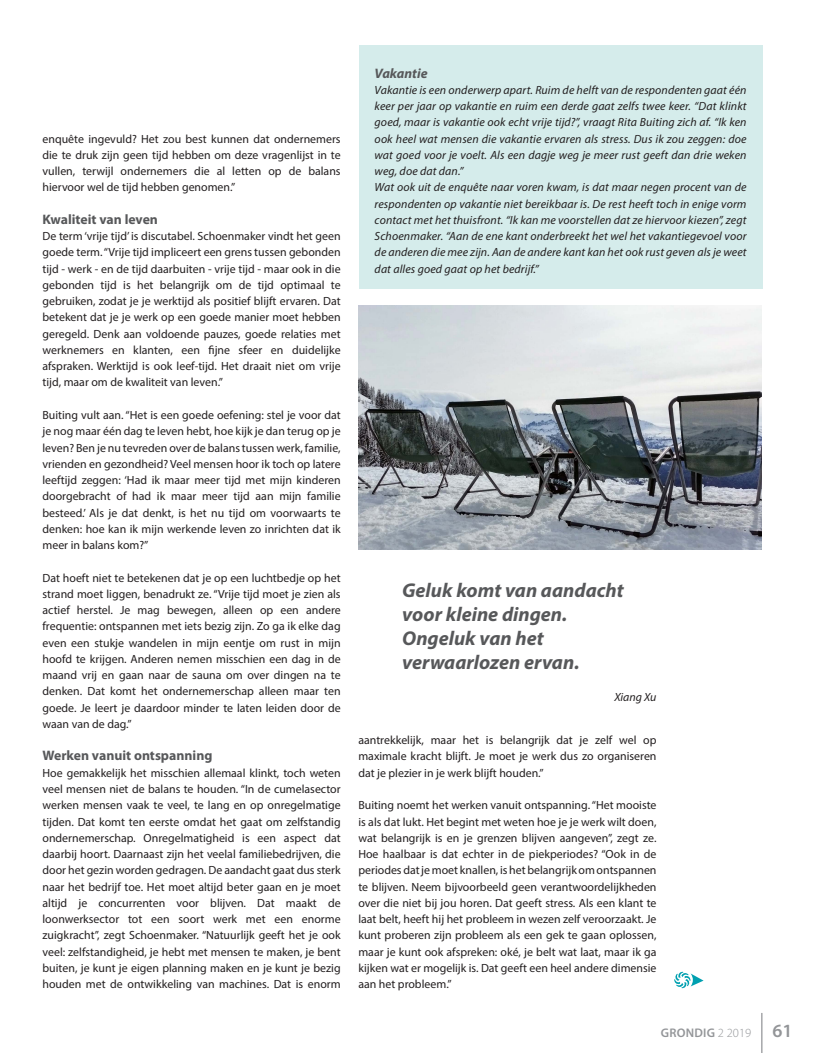
<style>
.page{position:relative;width:815px;height:1053px;background:#fff}
.page>*{position:absolute;margin:0;border:0;box-sizing:border-box;transform-origin:0 0}
.Kopje_kader{font:italic 700 20px "Myriad Pro";color:#57585a}
.t1{font:600 18.75px "Myriad Pro";color:#939598}
.Kopje{font:700 13.75px "Myriad Pro";color:#57585a}
.Kopje_kader-2{font:italic 700 13.75px "Myriad Pro";color:#57585a}
.t2{font:600 12.5px "Myriad Pro";letter-spacing:.02em;color:#939598}
.Platte_tekst{font:11.88px/16.2px "Myriad Pro";color:#231f20;text-align:justify}
.Platte_tekst_kader{font:italic 11.88px/16.2px "Myriad Pro";letter-spacing:.01em;color:#231f20;text-align:justify}
.s1{font-weight:300}
</style>
<div class="page">
<hr style="left:761px;top:1012px;width:1px;height:40px;background:#939598">
<div style="left:359px;top:45px;width:403px;height:244px;background:#d5eceb"></div>
<svg style="left:674px;top:971px;width:30px;height:17px"></svg>
<img style="left:359px;top:305px;width:402px;height:244px">
<p class="Platte_tekst" style="left:43px;top:130px;width:300px">enquête ingevuld? Het zou best kunnen dat ondernemers die te druk zijn geen tijd hebben om deze vragenlijst in te vullen, terwijl ondernemers die al letten op de balans hiervoor wel de tijd hebben genomen.”</p>
<p class="Kopje" style="left:43px;top:210px;width:117px">Kwaliteit van leven</p>
<p class="Platte_tekst" style="left:43px;top:228px;width:300px">De term ‘vrije tijd’ is discutabel. Schoenmaker vindt het geen goede term. “Vrije tijd impliceert een grens tussen gebonden tijd - werk - en de tijd daarbuiten - vrije tijd - maar ook in die gebonden tijd is het belangrijk om de tijd optimaal te gebruiken, zodat je je werktijd als positief blijft ervaren. Dat betekent dat je je werk op een goede manier moet hebben geregeld. Denk aan voldoende pauzes, goede relaties met werknemers en klanten, een fijne sfeer en duidelijke afspraken. Werktijd is ook leef-tijd. Het draait niet om vrije tijd, maar om de kwaliteit van leven.”</p>
<p class="Platte_tekst" style="left:43px;top:406px;width:300px">Buiting vult aan. “Het is een goede oefening: stel je voor dat je nog maar één dag te leven hebt, hoe kijk je dan terug op je leven? Ben je nu tevreden over de balans tussen werk, familie, vrienden en gezondheid? Veel mensen hoor ik toch op latere leeftijd zeggen: ‘Had ik maar meer tijd met mijn kinderen doorgebracht of had ik maar meer tijd aan mijn familie besteed.’ Als je dat denkt, is het nu tijd om voorwaarts te denken: hoe kan ik mijn werkende leven zo inrichten dat ik meer in balans kom?”</p>
<p class="Platte_tekst" style="left:43px;top:569px;width:300px">Dat hoeft niet te betekenen dat je op een luchtbedje op het strand moet liggen, benadrukt ze. “Vrije tijd moet je zien als actief herstel. Je mag bewegen, alleen op een andere frequentie: ontspannen met iets bezig zijn. Zo ga ik elke dag even een stukje wandelen in mijn eentje om rust in mijn hoofd te krijgen. Anderen nemen misschien een dag in de maand vrij en gaan naar de sauna om over dingen na te denken. Dat komt het ondernemerschap alleen maar ten goede. Je leert je daardoor minder te laten leiden door de waan van de dag.”</p>
<p class="Kopje" style="left:43px;top:746px;width:171px">Werken vanuit ontspanning</p>
<p class="Platte_tekst" style="left:43px;top:764px;width:300px">Hoe gemakkelijk het misschien allemaal klinkt, toch weten veel mensen niet de balans te houden. “In de cumelasector werken mensen vaak te veel, te lang en op onregelmatige tijden. Dat komt ten eerste omdat het gaat om zelfstandig ondernemerschap. Onregelmatigheid is een aspect dat daarbij hoort. Daarnaast zijn het veelal familiebedrijven, die door het gezin worden gedragen. De aandacht gaat dus sterk naar het bedrijf toe. Het moet altijd beter gaan en je moet altijd je concurrenten voor blijven. Dat maakt de loonwerksector tot een soort werk met een enorme zuigkracht”, zegt Schoenmaker. “Natuurlijk geeft het je ook veel: zelfstandigheid, je hebt met mensen te maken, je bent buiten, je kunt je eigen planning maken en je kunt je bezig houden met de ontwikkeling van machines. Dat is enorm</p>
<p class="Kopje_kader-2" style="left:375px;top:64px;width:54px">Vakantie</p>
<p class="Platte_tekst_kader" style="left:375px;top:81px;width:373px">Vakantie is een onderwerp apart. Ruim de helft van de respondenten gaat één keer per jaar op vakantie en ruim een derde gaat zelfs twee keer. “Dat klinkt goed, maar is vakantie ook echt vrije tijd?”, vraagt Rita Buiting zich af. “Ik ken ook heel wat mensen die vakantie ervaren als stress. Dus ik zou zeggen: doe wat goed voor je voelt. Als een dagje weg je meer rust geeft dan drie weken weg, doe dat dan.”</p>
<p class="Platte_tekst_kader" style="left:375px;top:179px;width:373px">Wat ook uit de enquête naar voren kwam, is dat maar negen procent van de respondenten op vakantie niet bereikbaar is. De rest heeft toch in enige vorm contact met het thuisfront. “Ik kan me voorstellen dat ze hiervoor kiezen”, zegt Schoenmaker. “Aan de ene kant onderbreekt het wel het vakantiegevoel voor de anderen die mee zijn. Aan de andere kant kan het ook rust geven als je weet dat alles goed gaat op het bedrijf.”</p>
<p class="Kopje_kader" style="left:402px;top:577px;width:223px">Geluk komt van aandacht</p>
<p class="Kopje_kader" style="left:402px;top:601px;width:167px">voor kleine dingen.</p>
<p class="Kopje_kader" style="left:402px;top:625px;width:143px">Ongeluk van het</p>
<p class="Kopje_kader" style="left:402px;top:649px;width:179px">verwaarlozen ervan.</p>
<p class="Platte_tekst_kader" style="left:614px;top:688px;width:44px">Xiang Xu</p>
<p class="Platte_tekst" style="left:358px;top:731px;width:300px">aantrekkelijk, maar het is belangrijk dat je zelf wel op maximale kracht blijft. Je moet je werk dus zo organiseren dat je plezier in je werk blijft houden.”</p>
<p class="Platte_tekst" style="left:358px;top:796px;width:300px">Buiting noemt het werken vanuit ontspanning. “Het mooiste is als dat lukt. Het begint met weten hoe je je werk wilt doen, wat belangrijk is en je grenzen blijven aangeven”, zegt ze.<br>Hoe haalbaar is dat echter in de piekperiodes? “Ook in de periodes dat je moet knallen, is het belangrijk om ontspannen te blijven. Neem bijvoorbeeld geen verantwoordelijkheden over die niet bij jou horen. Dat geeft stress. Als een klant te laat belt, heeft hij het probleem in wezen zelf veroorzaakt. Je kunt proberen zijn probleem als een gek te gaan oplossen, maar je kunt ook afspreken: oké, je belt wat laat, maar ik ga kijken wat er mogelijk is. Dat geeft een heel andere dimensie aan het probleem.”</p>
<p class="t2" style="left:661px;top:1024px;width:92px">GRONDIG <span class="s1">2 2019</span></p>
<p class="t1" style="left:772px;top:1018px;width:22px">61</p>
</div>
